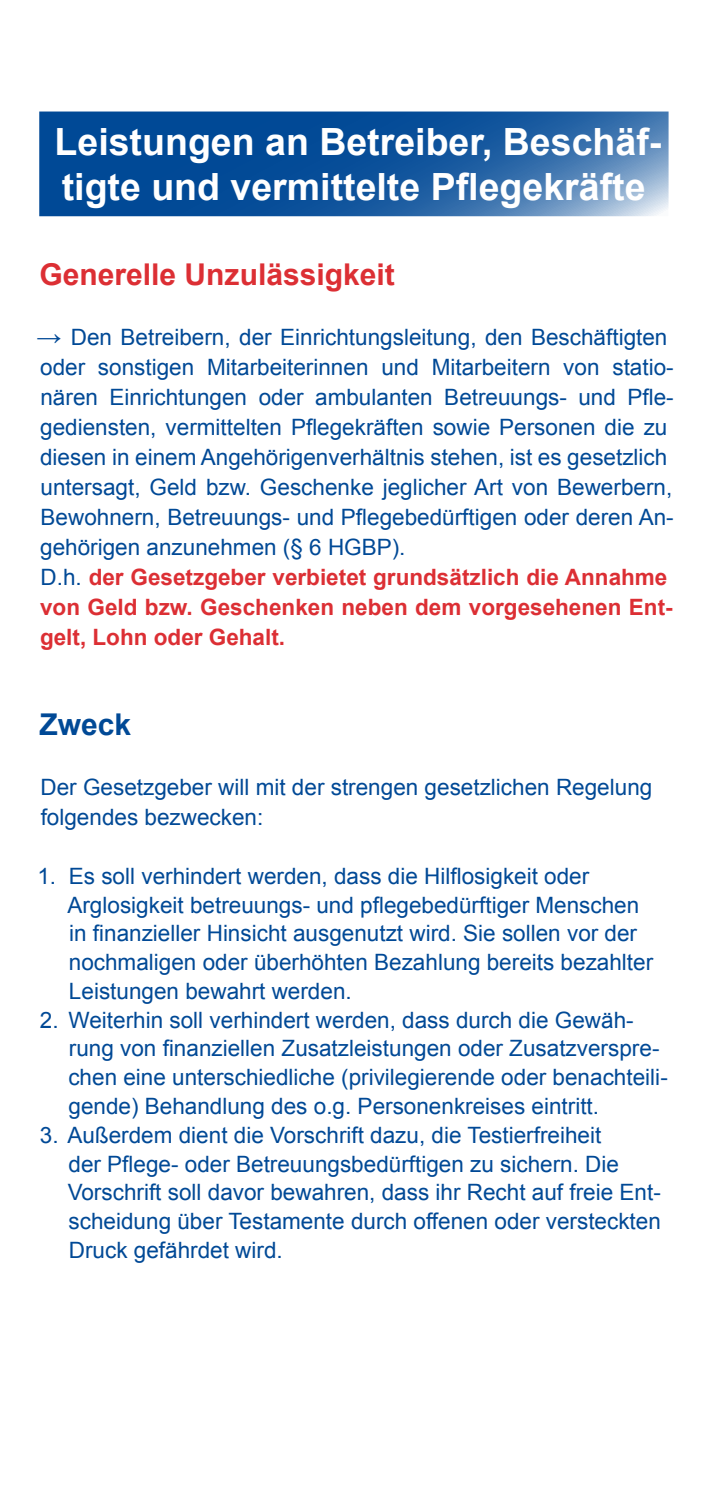
<style>
.page{position:relative;width:702px;height:1489px;background:#fff}
.page>*{position:absolute;margin:0;border:0;box-sizing:border-box;transform-origin:0 0}
.t1{font:700 37.5px/45px "Arial";color:#fff}
.t2{font:700 30px "Arial";color:#dc2f34}
.t3{font:700 30px "Arial";color:#004996}
.t4{font:22.5px/30px "Arial";color:#004996}
.s1{font-size:25px}
.s2{font-weight:700;color:#dc2f34}
</style>
<div class="page">
<svg style="left:42px;top:114px;width:623px;height:99px;background:#1c5ca1"></svg>
<div style="left:39px;top:111px;width:629px;height:105px;border:2px solid #004996"></div>
<h1 class="t1" style="left:55px;top:120px;width:608px">Leistungen an Betreiber, Beschäf&shy;tigte und vermittelte Pflegekräfte</h1>
<p class="t2" style="left:39px;top:254px;width:357px">Generelle Unzulässigkeit</p>
<p class="t4" style="left:36px;top:322px;width:638px"><span class="s1">→</span> Den Betreibern, der Einrichtungsleitung, den Beschäftigten oder sonstigen Mitarbeiterinnen und Mitarbeitern von statio&shy;nären Einrichtungen oder ambulanten Betreuungs- und Pfle&shy;gediensten, vermittelten Pflegekräften sowie Personen die zu diesen in einem Angehörigenverhältnis stehen, ist es gesetzlich untersagt, Geld bzw. Geschenke jeglicher Art von Bewerbern, Bewohnern, Betreuungs- und Pflegebedürftigen oder deren An&shy;gehörigen anzunehmen (§ 6 HGBP).<br>D.h. <span class="s2">der Gesetzgeber verbietet grundsätzlich die Annahme von Geld bzw. Geschenken neben dem vorgesehenen Ent&shy;gelt, Lohn oder Gehalt.</span></p>
<p class="t3" style="left:39px;top:704px;width:93px">Zweck</p>
<p class="t4" style="left:41px;top:772px;width:613px">Der Gesetzgeber will mit der strengen gesetzlichen Regelung folgendes bezwecken:</p>
<p class="t4" style="left:67px;top:861px;width:587px;line-height:28.8px;text-indent:-30px">1. Es soll verhindert werden, dass die Hilflosigkeit oder Arglosigkeit betreuungs- und pflegebedürftiger Menschen in finanzieller Hinsicht ausgenutzt wird. Sie sollen vor der nochmaligen oder überhöhten Bezahlung bereits bezahlter Leistungen bewahrt werden.</p>
<p class="t4" style="left:68px;top:1005px;width:601px;line-height:28.8px;text-indent:-28px">2. Weiterhin soll verhindert werden, dass durch die Gewäh&shy;rung von finanziellen Zusatzleistungen oder Zusatzverspre&shy;chen eine unterschiedliche (privilegierende oder benachteili&shy;gende) Behandlung des o.g. Personenkreises eintritt.</p>
<p class="t4" style="left:68px;top:1120px;width:594px;line-height:28.8px;text-indent:-28px">3. Außerdem dient die Vorschrift dazu, die Testierfreiheit<br>der Pflege- oder Betreuungsbedürftigen zu sichern. Die Vorschrift soll davor bewahren, dass ihr Recht auf freie Ent&shy;scheidung über Testamente durch offenen oder versteckten Druck gefährdet wird.</p>
</div>
